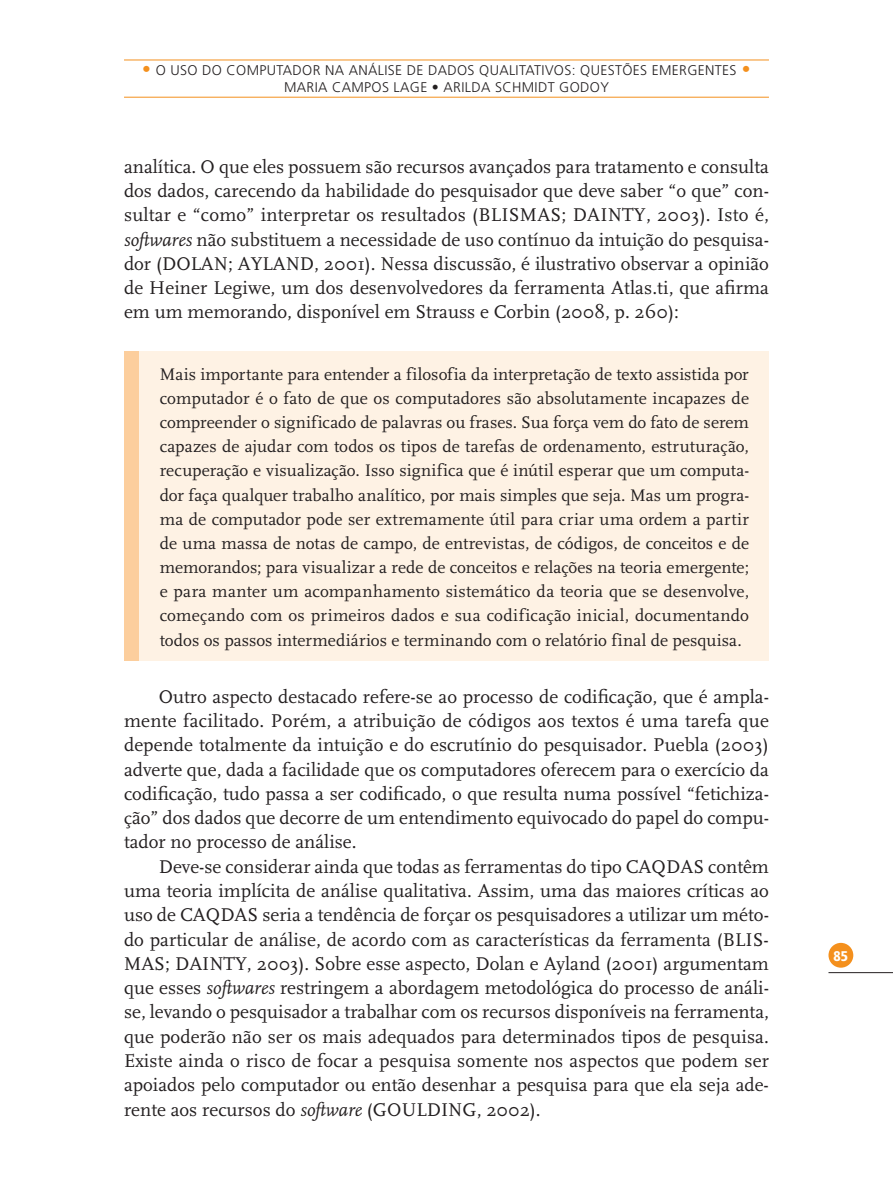
<style>
.page{position:relative;width:893px;height:1191px;background:#fff}
.page>*{position:absolute;margin:0;border:0;box-sizing:border-box;transform-origin:0 0}
.t1{font:19.25px/24.2px "FF Scala";color:#231f20;text-align:justify}
.t2{font:17.5px/24.2px "FF Scala";letter-spacing:.005em;color:#231f20;text-align:justify}
.t3{font:300 14px/16.8px "Frutiger";letter-spacing:.025em;color:#231f20;text-align:center}
.t4{font:900 condensed 14px "Frutiger";color:#fff}
.s1{font-size:17.5px;color:#f4901d}
.s2{font-style:italic}
</style>
<div class="page">
<div style="left:828px;top:943px;width:25px;height:24px;background:#f4901d;border-radius:50%"></div>
<hr style="left:828px;top:972px;width:65px;height:1px;background:#231f20">
<hr style="left:124px;top:97px;width:645px;height:1px;background:#f4901d">
<hr style="left:124px;top:60px;width:645px;height:1px;background:#f4901d">
<div style="left:124px;top:351px;width:16px;height:310px;background:#fcce9d"></div>
<div style="left:140px;top:351px;width:629px;height:310px;background:#fef2e4"></div>
<p class="t3" style="left:142px;top:63px;width:610px"><span class="s1">•</span> O USO DO COMPUTADOR NA ANÁLISE DE DADOS QUALITATIVOS: QUESTÕES EMERGENTES <span class="s1">•<br></span>MARIA CAMPOS LAGE • ARILDA SCHMIDT GODOY</p>
<p class="t1" style="left:124px;top:156px;width:646px">analítica. O que eles possuem são recursos avançados para tratamento e consulta dos dados, carecendo da habilidade do pesquisador que deve saber “o que” con&shy;sultar e “como” interpretar os resultados (BLISMAS; DAINTY, 2003). Isto é, <span class="s2">softwares</span> não substituem a necessidade de uso contínuo da intuição do pesquisa&shy;dor (DOLAN; AYLAND, 2001). Nessa discussão, é ilustrativo observar a opinião de Heiner Legiwe, um dos desenvolvedores da ferramenta Atlas.ti, que afirma em um memorando, disponível em Strauss e Corbin (2008, p. 260):</p>
<p class="t2" style="left:160px;top:363px;width:591px">Mais importante para entender a filosofia da interpretação de texto assistida por computador é o fato de que os computadores são absolutamente incapazes de compreender o significado de palavras ou frases. Sua força vem do fato de serem capazes de ajudar com todos os tipos de tarefas de ordenamento, estruturação, recuperação e visualização. Isso significa que é inútil esperar que um computa&shy;dor faça qualquer trabalho analítico, por mais simples que seja. Mas um progra&shy;ma de computador pode ser extremamente útil para criar uma ordem a partir de uma massa de notas de campo, de entrevistas, de códigos, de conceitos e de memorandos; para visualizar a rede de conceitos e relações na teoria emergente; e para manter um acompanhamento sistemático da teoria que se desenvolve, começando com os primeiros dados e sua codificação inicial, documentando todos os passos intermediários e terminando com o relatório final de pesquisa.</p>
<p class="t1" style="left:159px;top:685px;width:612px">Outro aspecto destacado refere-se ao processo de codificação, que é ampla-</p>
<p class="t1" style="left:124px;top:710px;width:646px">mente facilitado. Porém, a atribuição de códigos aos textos é uma tarefa que</p>
<p class="t1" style="left:124px;top:734px;width:646px">depende totalmente da intuição e do escrutínio do pesquisador. Puebla (2003)</p>
<p class="t1" style="left:124px;top:758px;width:646px">adverte que, dada a facilidade que os computadores oferecem para o exercício da</p>
<p class="t1" style="left:124px;top:783px;width:646px">codificação, tudo passa a ser codificado, o que resulta numa possível “fetichiza-</p>
<p class="t1" style="left:124px;top:807px;width:646px">ção” dos dados que decorre de um entendimento equivocado do papel do compu-</p>
<p class="t1" style="left:124px;top:831px;width:234px">tador no processo de análise.</p>
<p class="t1" style="left:159px;top:855px;width:612px">Deve-se considerar ainda que todas as ferramentas do tipo CAQDAS contêm</p>
<p class="t1" style="left:124px;top:880px;width:646px">uma teoria implícita de análise qualitativa. Assim, uma das maiores críticas ao</p>
<p class="t1" style="left:124px;top:904px;width:646px">uso de CAQDAS seria a tendência de forçar os pesquisadores a utilizar um méto-</p>
<p class="t1" style="left:124px;top:928px;width:646px">do particular de análise, de acordo com as características da ferramenta (BLIS-</p>
<p class="t1" style="left:124px;top:953px;width:646px">MAS; DAINTY, 2003). Sobre esse aspecto, Dolan e Ayland (2001) argumentam</p>
<p class="t1" style="left:124px;top:977px;width:646px">que esses <span class="s2">softwares</span> restringem a abordagem metodológica do processo de análi-</p>
<p class="t1" style="left:124px;top:1001px;width:646px">se, levando o pesquisador a trabalhar com os recursos disponíveis na ferramenta,</p>
<p class="t1" style="left:124px;top:1025px;width:646px">que poderão não ser os mais adequados para determinados tipos de pesquisa.</p>
<p class="t1" style="left:124px;top:1050px;width:646px">Existe ainda o risco de focar a pesquisa somente nos aspectos que podem ser</p>
<p class="t1" style="left:124px;top:1074px;width:646px">apoiados pelo computador ou então desenhar a pesquisa para que ela seja ade-</p>
<p class="t1" style="left:124px;top:1098px;width:418px">rente aos recursos do <span class="s2">software</span> (GOULDING, 2002).</p>
<p class="t4" style="left:834px;top:950px;width:16px">85</p>
</div>
